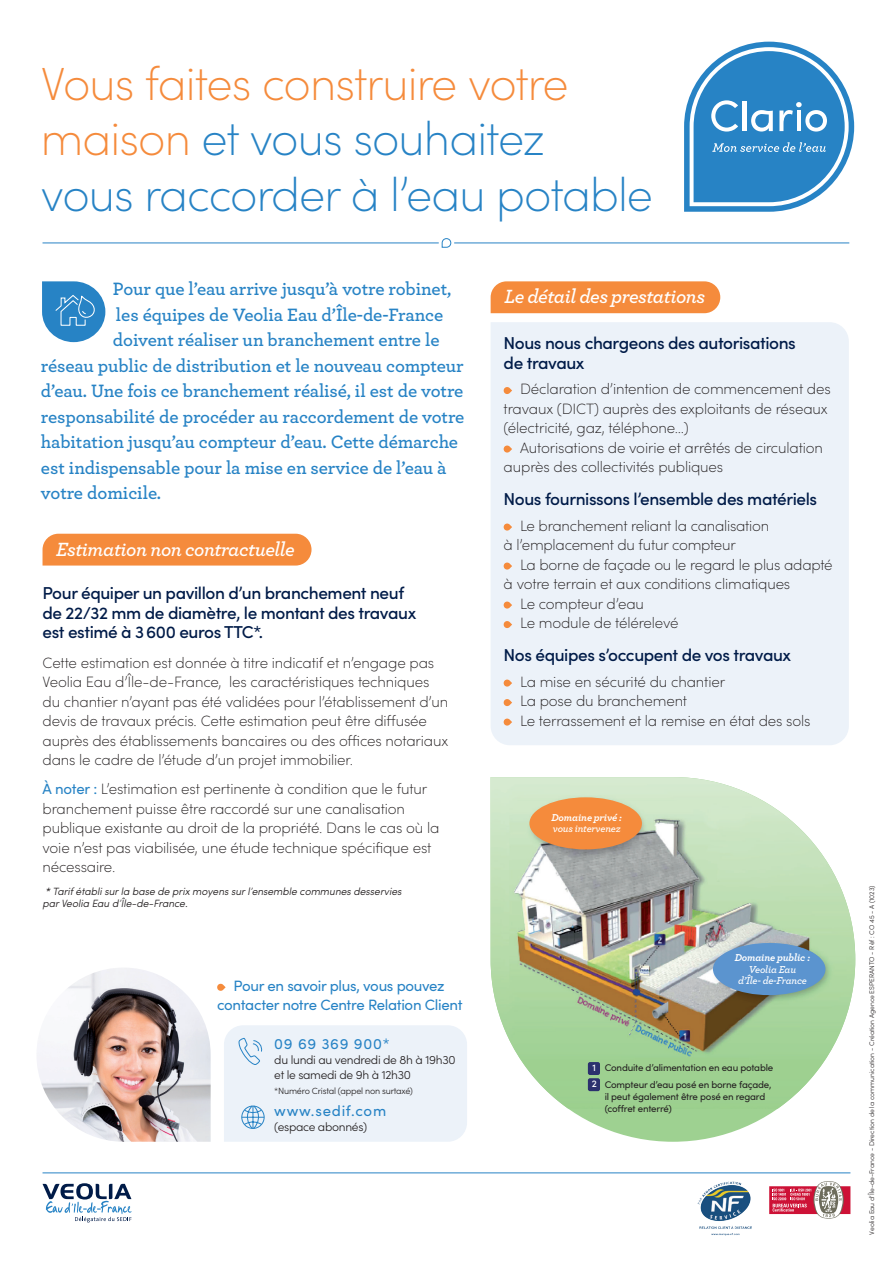
<style>
.page{position:relative;width:893px;height:1263px;background:#fff}
.page>*{position:absolute;margin:0;border:0;box-sizing:border-box;transform-origin:0 0}
.t1{font:200 46.5px/55.5px "Sofia Pro";letter-spacing:-.02em;color:#2783c5}
.t2{font:italic 600 20.1px "Archer";letter-spacing:-.025em;color:#fff}
.t3{font:600 18.75px "Archer";letter-spacing:-.005em;color:#2783c5}
.t4{font:500 17.25px/19.5px "Sofia Pro";letter-spacing:-.025em;color:#001b48}
.t5{font:200 15px/19.5px "Sofia Pro";letter-spacing:-.01em;color:#231f20}
.t6{font:15px/19.5px "Sofia Pro";letter-spacing:-.02em;color:#2783c5;text-align:center}
.t7{font:15px "Sofia Pro";letter-spacing:.05em;color:#2783c5}
.t8{font:300 12px/15px "Sofia Pro";letter-spacing:-.025em;color:#231f20}
.t9{font:italic 300 10.5px/12.6px "Sofia Pro";letter-spacing:-.01em;color:#231f20}
.t10{font:italic 600 10.5px/11.6px "Archer";letter-spacing:-.02em;color:#fff;text-align:center}
.t11{font:italic 700 10.5px "Archer";letter-spacing:-.02em;color:#fff}
.t12{font:9.75px/16.5px "Sofia Pro";letter-spacing:-.02em;color:#231f20}
.t13{font:500 9.75px/16.2px "Sofia Pro";color:#fff}
.t14{font:300 9px "Sofia Pro";letter-spacing:-.025em;color:#231f20}
.t15{font:300 6.75px "Sofia Pro";color:#231f20}
.s1{color:#f58b3c}
.s2{font-weight:400;color:#2783c5}
</style>
<div class="page">
<svg style="left:567px;top:1108px;width:212px;height:34px;fill:#9ed191"></svg>
<img style="left:491px;top:777px;width:364px;height:331px">
<hr style="left:43px;top:1172px;width:807px;height:1px;background:#2783c5">
<svg style="left:43px;top:1183px;width:88px;height:39px"></svg>
<svg style="left:684px;top:42px;width:170px;height:170px"></svg>
<hr style="left:43px;top:243px;width:806px;height:1px;background:#2783c5">
<svg style="left:439px;top:238px;width:15px;height:10px"></svg>
<img style="left:697px;top:1181px;width:54px;height:54px">
<svg style="left:769px;top:1181px;width:81px;height:37px"></svg>
<div style="left:491px;top:322px;width:358px;height:423px;background:#ecf2f9"></div>
<svg style="left:503px;top:387px;width:9px;height:7px"></svg>
<svg style="left:503px;top:445px;width:9px;height:8px"></svg>
<svg style="left:503px;top:523px;width:9px;height:8px"></svg>
<svg style="left:503px;top:562px;width:9px;height:8px"></svg>
<svg style="left:503px;top:601px;width:9px;height:8px"></svg>
<svg style="left:503px;top:621px;width:9px;height:7px"></svg>
<svg style="left:503px;top:679px;width:9px;height:8px"></svg>
<svg style="left:503px;top:699px;width:9px;height:7px"></svg>
<svg style="left:503px;top:718px;width:9px;height:8px"></svg>
<svg style="left:42px;top:281px;width:63px;height:61px;background:#549dd1"></svg>
<div style="left:491px;top:281px;width:229px;height:32px;background:#f58b3c"></div>
<div style="left:43px;top:534px;width:269px;height:31px;background:#f58b3c"></div>
<img style="left:37px;top:968px;width:174px;height:174px">
<svg style="left:217px;top:983px;width:9px;height:8px"></svg>
<div style="left:588px;top:1062px;width:12px;height:13px;background:#2c316e;border-radius:2px"></div>
<div style="left:588px;top:1078px;width:12px;height:13px;background:#2c316e;border-radius:2px"></div>
<div style="left:529px;top:797px;width:113px;height:52px;background:#f58b3c;border-radius:50%"></div>
<div style="left:713px;top:943px;width:112px;height:52px;background:#5b94cf;border-radius:50%"></div>
<div style="left:224px;top:1025px;width:243px;height:117px;background:#ecf2f9"></div>
<div style="left:241px;top:1106px;width:23px;height:23px;border:1px solid #2783c5;border-radius:50%"></div>
<h1 class="t1" style="left:41px;top:53px;width:614px"><span class="s1">Vous faites construire votre maison</span> et vous souhaitez<br>vous raccorder à l’eau potable</h1>
<p class="t3" style="left:113px;top:275px;width:340px">Pour que l’eau arrive jusqu’à votre robinet,</p>
<p class="t3" style="left:116px;top:301px;width:329px">les équipes de Veolia Eau d’Île-de-France</p>
<p class="t3" style="left:113px;top:326px;width:328px">doivent réaliser un branchement entre le</p>
<p class="t3" style="left:41px;top:352px;width:424px">réseau public de distribution et le nouveau compteur</p>
<p class="t3" style="left:41px;top:377px;width:424px">d’eau. Une fois ce branchement réalisé, il est de votre</p>
<p class="t3" style="left:41px;top:403px;width:425px">responsabilité de procéder au raccordement de votre</p>
<p class="t3" style="left:41px;top:428px;width:419px">habitation jusqu’au compteur d’eau. Cette démarche</p>
<p class="t3" style="left:41px;top:454px;width:407px">est indispensable pour la mise en service de l’eau à</p>
<p class="t3" style="left:41px;top:479px;width:122px">votre domicile.</p>
<h2 class="t2" style="left:56px;top:534px;width:240px">Estimation non contractuelle</h2>
<p class="t4" style="left:43px;top:582px;width:375px">Pour équiper un pavillon d’un branchement neuf de 22/32 mm de diamètre, le montant des travaux est estimé à 3600 euros TTC*.</p>
<p class="t5" style="left:43px;top:652px;width:407px">Cette estimation est donnée à titre indicatif et n’engage pas Veolia Eau d’Île-de-France, les caractéristiques techniques du chantier n’ayant pas été validées pour l’établissement d’un devis de travaux précis. Cette estimation peut être diffusée auprès des établissements bancaires ou des offices notariaux dans le cadre de l’étude d’un projet immobilier.</p>
<p class="t5" style="left:43px;top:778px;width:398px"><span class="s2">À noter :</span> L’estimation est pertinente à condition que le futur branchement puisse être raccordé sur une canalisation publique existante au droit de la propriété. Dans le cas où la voie n’est pas viabilisée, une étude technique spécifique est nécessaire.</p>
<p class="t9" style="left:43px;top:884px;width:361px">* Tarif établi sur la base de prix moyens sur l’ensemble communes desservies par Veolia Eau d’Île-de-France.</p>
<p class="t6" style="left:217px;top:975px;width:247px">Pour en savoir plus, vous pouvez contacter notre Centre Relation Client</p>
<p class="t7" style="left:274px;top:1033px;width:117px">09 69 369 900*</p>
<p class="t8" style="left:274px;top:1051px;width:183px">du lundi au vendredi de 8h à 19h30 et le samedi de 9h à 12h30</p>
<p class="t14" style="left:274px;top:1084px;width:140px">*Numéro Cristal (appel non surtaxé)</p>
<p class="t7" style="left:274px;top:1099px;width:113px">www.sedif.com</p>
<p class="t8" style="left:274px;top:1118px;width:94px">(espace abonnés)</p>
<h2 class="t2" style="left:504px;top:281px;width:202px">Le détail des prestations</h2>
<p class="t4" style="left:504px;top:332px;width:294px">Nous nous chargeons des autorisations de travaux</p>
<p class="t5" style="left:504px;top:378px;width:329px;text-indent:16px">Déclaration d’intention de commencement des travaux (DICT) auprès des exploitants de réseaux (électricité, gaz, téléphone…)</p>
<p class="t5" style="left:504px;top:437px;width:321px;text-indent:16px">Autorisations de voirie et arrêtés de circulation auprès des collectivités publiques</p>
<p class="t4" style="left:504px;top:488px;width:315px">Nous fournissons l’ensemble des matériels</p>
<p class="t5" style="left:504px;top:515px;width:267px;text-indent:16px">Le branchement reliant la canalisation à l’emplacement du futur compteur</p>
<p class="t5" style="left:520px;top:554px;width:314px">La borne de façade ou le regard le plus adapté</p>
<p class="t5" style="left:504px;top:573px;width:288px">à votre terrain et aux conditions climatiques</p>
<p class="t5" style="left:520px;top:593px;width:125px">Le compteur d’eau</p>
<p class="t5" style="left:520px;top:612px;width:160px">Le module de télérelevé</p>
<p class="t4" style="left:504px;top:644px;width:289px">Nos équipes s’occupent de vos travaux</p>
<p class="t5" style="left:520px;top:671px;width:292px">La mise en sécurité du chantier<br>La pose du branchement<br>Le terrassement et la remise en état des sols</p>
<p class="t11" style="left:552px;top:809px;width:72px">Domaine privé :</p>
<p class="t10" style="left:553px;top:822px;width:69px">vous intervenez</p>
<p class="t11" style="left:735px;top:949px;width:77px">Domaine public :</p>
<p class="t10" style="left:738px;top:963px;width:70px">Veolia Eau d’Île- de-France</p>
<p class="t13" style="left:592px;top:1059px;width:7px">1<br>2</p>
<p class="t12" style="left:605px;top:1059px;width:170px">Conduite d’alimentation en eau potable<br>Compteur d’eau posé en borne façade,</p>
<p class="t12" style="left:605px;top:1089px;width:162px;line-height:12px">il peut également être posé en regard (coffret enterré)</p>
<p class="t15" style="left:867px;top:1234px;width:350px;rotate:-90deg">Veolia Eau d’Île-de-France - Direction de la communication - Création Agence ESPERANTO - Rèf : CO 45 - A (1023)</p>
</div>
